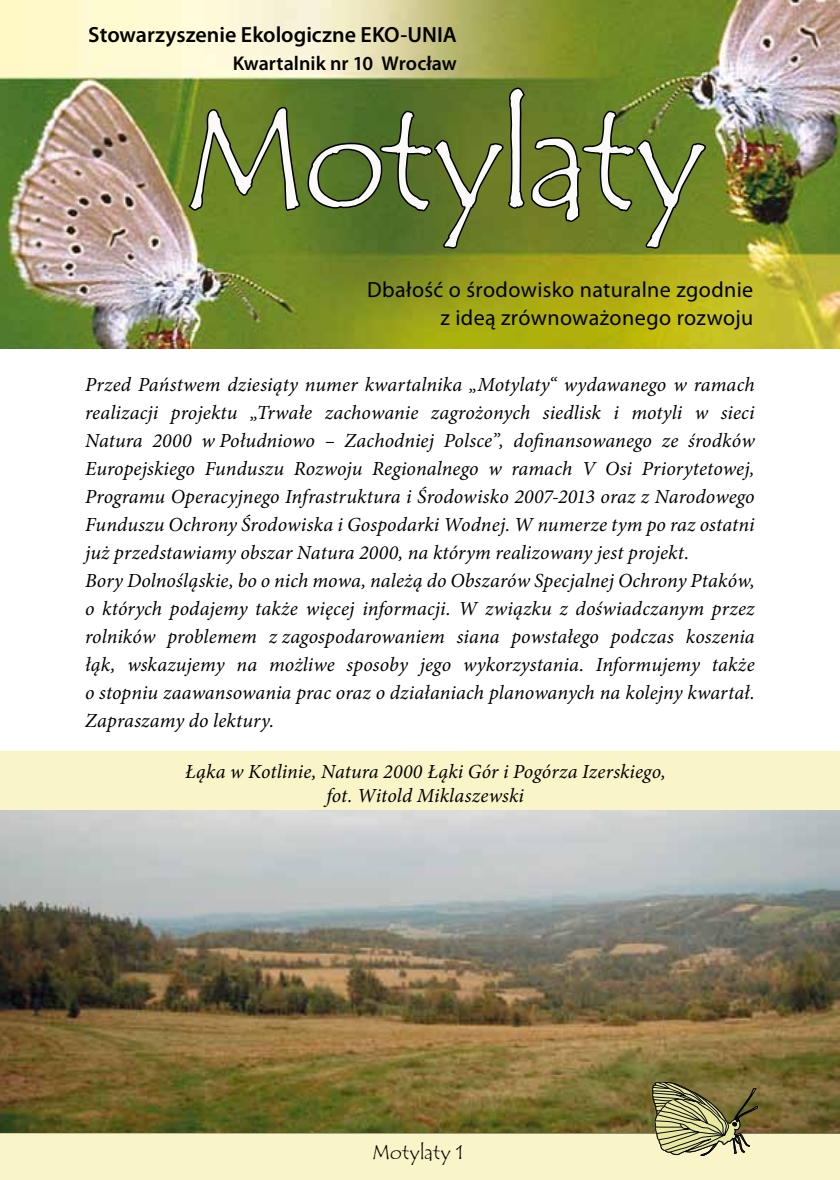
<style>
.page{position:relative;width:840px;height:1180px;background:#fff}
.page>*{position:absolute;margin:0;border:0;box-sizing:border-box;transform-origin:0 0}
.t1{font:139.4px "Tempus Sans ITC";letter-spacing:-.02em;color:#fbfaf9}
.t2{font:22px/28px "Myriad Pro";letter-spacing:.015em;color:#000;text-align:right}
.t3{font:600 22px "Myriad Pro";color:#000}
.t4{font:italic 20px/28px "Minion Pro";letter-spacing:.005em;color:#000}
.t5{font:600 20px "Myriad Pro";color:#000}
.t6{font:20px "Tempus Sans ITC";letter-spacing:.005em;color:#000}
</style>
<div class="page">
<div style="left:0;top:1132px;width:839px;height:47px;background:#f9f5c8"></div>
<hr style="left:839px;top:1133px;width:1px;height:46px;background:#f7f2b1">
<div style="left:0;top:751px;width:839px;height:113px;background:#f9f5c8"></div>
<img style="left:0;top:810px;width:839px;height:271px">
<img style="left:0;top:0;width:839px;height:349px">
<svg style="left:186px;top:86px;width:521px;height:263px;background:#708123"></svg>
<svg style="left:0;top:1081px;width:839px;height:74px"></svg>
<p class="t3" style="left:89px;top:21px;width:369px">Stowarzyszenie Ekologiczne EKO-UNIA</p>
<p class="t5" style="left:232px;top:51px;width:225px">Kwartalnik nr 10 Wrocław</p>
<h1 class="t1" style="left:182px;top:72px;width:525px">Motylaty</h1>
<p class="t2" style="left:367px;top:275px;width:387px">Dbałość o środowisko naturalne zgodnie z ideą zrównoważonego rozwoju</p>
<p class="t4" style="left:85px;top:371px;width:670px">Przed Państwem dziesiąty numer kwartalnika „Motylaty“ wydawanego w ramach realizacji projektu „Trwałe zachowanie zagrożonych siedlisk i motyli w sieci Natura 2000 w Południowo – Zachodniej Polsce”, dofinansowanego ze środków Europejskiego Funduszu Rozwoju Regionalnego w ramach V Osi Priorytetowej, Programu Operacyjnego Infrastruktura i Środowisko 2007-2013 oraz z Narodowego Funduszu Ochrony Środowiska i Gospodarki Wodnej. W numerze tym po raz ostatni już przedstawiamy obszar Natura 2000, na którym realizowany jest projekt.<br>Bory Dolnośląskie, bo o nich mowa, należą do Obszarów Specjalnej Ochrony Ptaków, o których podajemy także więcej informacji. W związku z doświadczanym przez rolników problemem z zagospodarowaniem siana powstałego podczas koszenia łąk, wskazujemy na możliwe sposoby jego wykorzystania. Informujemy także o stopniu zaawansowania prac oraz o działaniach planowanych na kolejny kwartał.<br>Zapraszamy do lektury.</p>
<p class="t4" style="left:185px;top:759px;width:482px;line-height:24px;text-align:center">Łąka w Kotlinie, Natura 2000 Łąki Gór i Pogórza Izerskiego, fot. Witold Miklaszewski</p>
<p class="t6" style="left:372px;top:1139px;width:93px">Motylaty 1</p>
</div>
